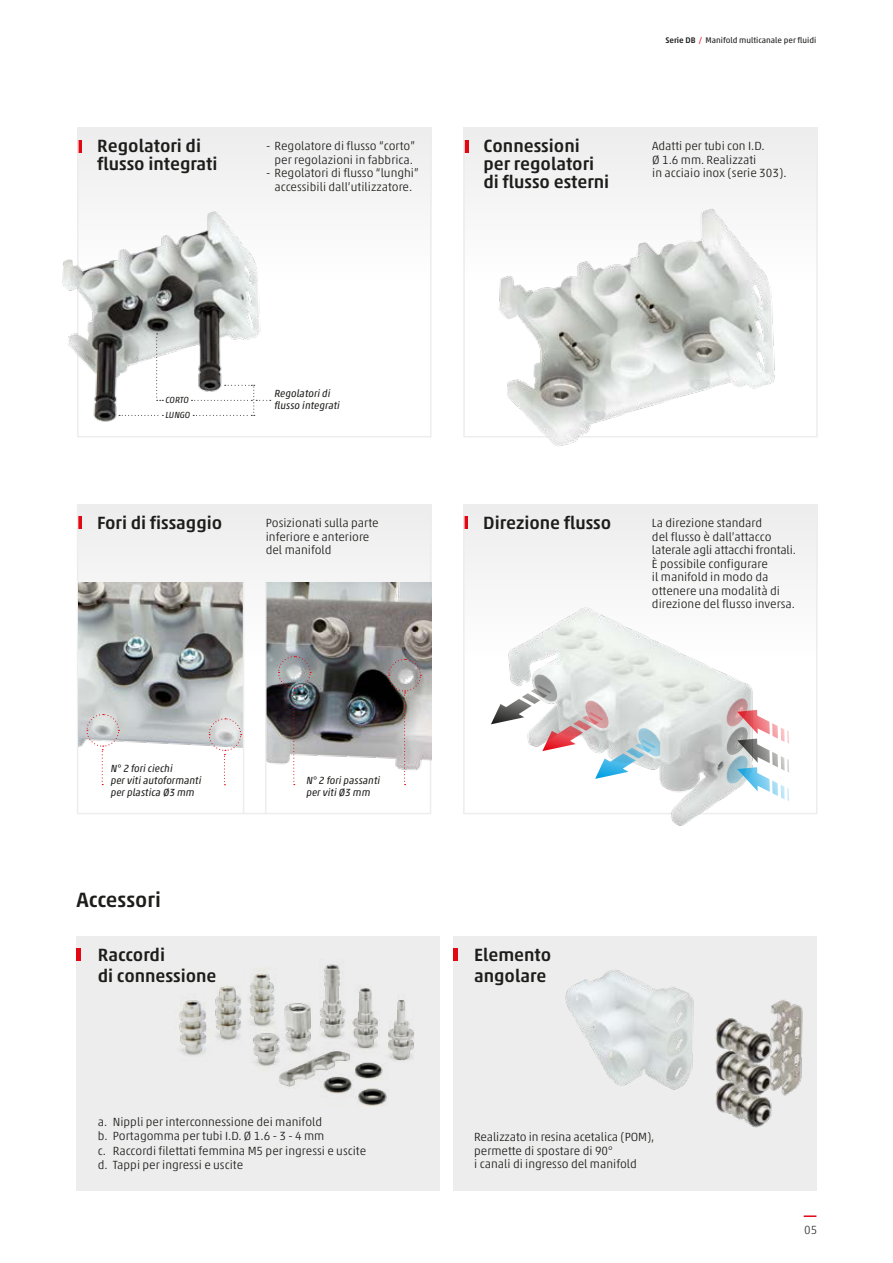
<style>
.page{position:relative;width:893px;height:1263px;background:#fff}
.page>*{position:absolute;margin:0;border:0;box-sizing:border-box;transform-origin:0 0}
.t1{font:500 21px "Akko W1 G";color:#1d1d1b}
.t2{font:500 18px/18px "Akko W1 G";color:#1d1d1b}
.t3{font:300 12px/13.5px "Akko W1 G";color:#1d1d1b}
.t4{font:300 12px "Akko W1 G";color:#3c3c3b}
.t5{font:italic 10.5px/12px "Akko W1 G";color:#1d1d1b}
.t6{font:italic 9px/15.3px "Akko W1 G";color:#1d1d1b}
.t7{font:8.25px "Akko W1 G";color:#1d1d1b}
.s1{font-weight:500}
.s2{color:#e30613}
</style>
<div class="page">
<svg style="left:804px;top:1215px;width:12px;height:2px"></svg>
<div style="left:463px;top:128px;width:355px;height:152px;background:#ededed"></div>
<div style="left:77px;top:128px;width:355px;height:152px;background:#ededed"></div>
<hr style="left:78px;top:140px;width:4px;height:12px;background:#e30613">
<hr style="left:464px;top:140px;width:4px;height:12px;background:#e30613">
<div style="left:77px;top:127px;width:355px;height:310px;border:2px solid #ededed"></div>
<div style="left:463px;top:127px;width:355px;height:310px;border:2px solid #ededed"></div>
<img style="left:481px;top:209px;width:312px;height:237px">
<img style="left:62px;top:209px;width:235px;height:228px">
<svg style="left:119px;top:415px;width:44px;height:1px"></svg>
<svg style="left:156px;top:333px;width:7px;height:68px"></svg>
<svg style="left:191px;top:385px;width:80px;height:31px"></svg>
<div style="left:77px;top:504px;width:354px;height:153px;background:#ededed"></div>
<div style="left:463px;top:504px;width:354px;height:153px;background:#ededed"></div>
<svg style="left:78px;top:516px;width:4px;height:13px"></svg>
<hr style="left:464px;top:516px;width:4px;height:13px;background:#e30613">
<div style="left:463px;top:504px;width:354px;height:310px;border:2px solid #ededed"></div>
<img style="left:266px;top:582px;width:165px;height:232px">
<img style="left:78px;top:582px;width:165px;height:232px">
<img style="left:277px;top:656px;width:34px;height:129px">
<svg style="left:208px;top:718px;width:34px;height:67px"></svg>
<svg style="left:86px;top:713px;width:34px;height:72px"></svg>
<svg style="left:388px;top:658px;width:33px;height:127px;background:#aeaaaa"></svg>
<img style="left:494px;top:599px;width:276px;height:227px">
<hr style="left:265px;top:582px;width:1px;height:232px;background:#ededed">
<hr style="left:243px;top:582px;width:1px;height:232px;background:#ededed">
<svg style="left:726px;top:697px;width:63px;height:104px"></svg>
<svg style="left:491px;top:673px;width:169px;height:112px"></svg>
<div style="left:77px;top:936px;width:363px;height:255px;background:#ededed"></div>
<hr style="left:77px;top:948px;width:4px;height:12px;background:#e30613">
<div style="left:453px;top:936px;width:363px;height:255px;background:#ededed"></div>
<hr style="left:453px;top:948px;width:4px;height:12px;background:#e30613">
<img style="left:565px;top:950px;width:252px;height:179px">
<img style="left:179px;top:964px;width:236px;height:142px">
<h2 class="t2" style="left:97px;top:135px;width:122px">Regolatori di flusso integrati</h2>
<h2 class="t2" style="left:483px;top:135px;width:127px">Connessioni per regolatori di flusso esterni</h2>
<p class="t3" style="left:266px;top:139px;width:151px;text-align:center">- Regolatore di flusso “corto” per regolazioni in fabbrica.</p>
<p class="t3" style="left:266px;top:166px;width:154px;text-align:center">- Regolatori di flusso “lunghi” accessibili dall’utilizzatore.</p>
<p class="t7" style="left:665px;top:34px;width:153px"><span class="s1">Serie DB</span> <span class="s2">/</span> Manifold multicanale per fluidi</p>
<p class="t3" style="left:652px;top:139px;width:136px">Adatti per tubi con I.D.<br>Ø 1.6 mm. Realizzati<br>in acciaio inox (serie 303).</p>
<p class="t6" style="left:166px;top:392px;width:26px">CORTO<br>LUNGO</p>
<p class="t5" style="left:274px;top:387px;width:67px">Regolatori di flusso integrati</p>
<h2 class="t2" style="left:97px;top:512px;width:127px">Fori di fissaggio</h2>
<p class="t3" style="left:266px;top:516px;width:114px">Posizionati sulla parte</p>
<h2 class="t2" style="left:483px;top:512px;width:130px">Direzione flusso</h2>
<p class="t3" style="left:266px;top:529px;width:105px">inferiore e anteriore del manifold</p>
<p class="t3" style="left:652px;top:516px;width:146px">La direzione standard<br>del flusso è dall’attacco laterale agli attacchi frontali.<br>È possibile configurare<br>il manifold in modo da ottenere una modalità di direzione del flusso inversa.</p>
<p class="t5" style="left:111px;top:761px;width:92px">N° 2 fori ciechi<br>per viti autoformanti per plastica Ø3 mm</p>
<h1 class="t1" style="left:77px;top:884px;width:86px">Accessori</h1>
<h2 class="t2" style="left:98px;top:942px;width:120px;line-height:21.6px">Raccordi<br>di connessione</h2>
<p class="t5" style="left:306px;top:773px;width:75px">N° 2 fori passanti per viti Ø3 mm</p>
<h2 class="t2" style="left:474px;top:942px;width:79px;line-height:21.6px">Elemento angolare</h2>
<p class="t3" style="left:98px;top:1114px;width:270px;line-height:14.4px">a. Nippli per interconnessione dei manifold<br>b. Portagomma per tubi I.D. Ø 1.6 - 3 - 4 mm<br>c. Raccordi filettati femmina M5 per ingressi e uscite d. Tappi per ingressi e uscite</p>
<p class="t3" style="left:474px;top:1130px;width:182px">Realizzato in resina acetalica (POM), permette di spostare di 90°<br>i canali di ingresso del manifold</p>
<p class="t4" style="left:804px;top:1221px;width:15px">05</p>
</div>
